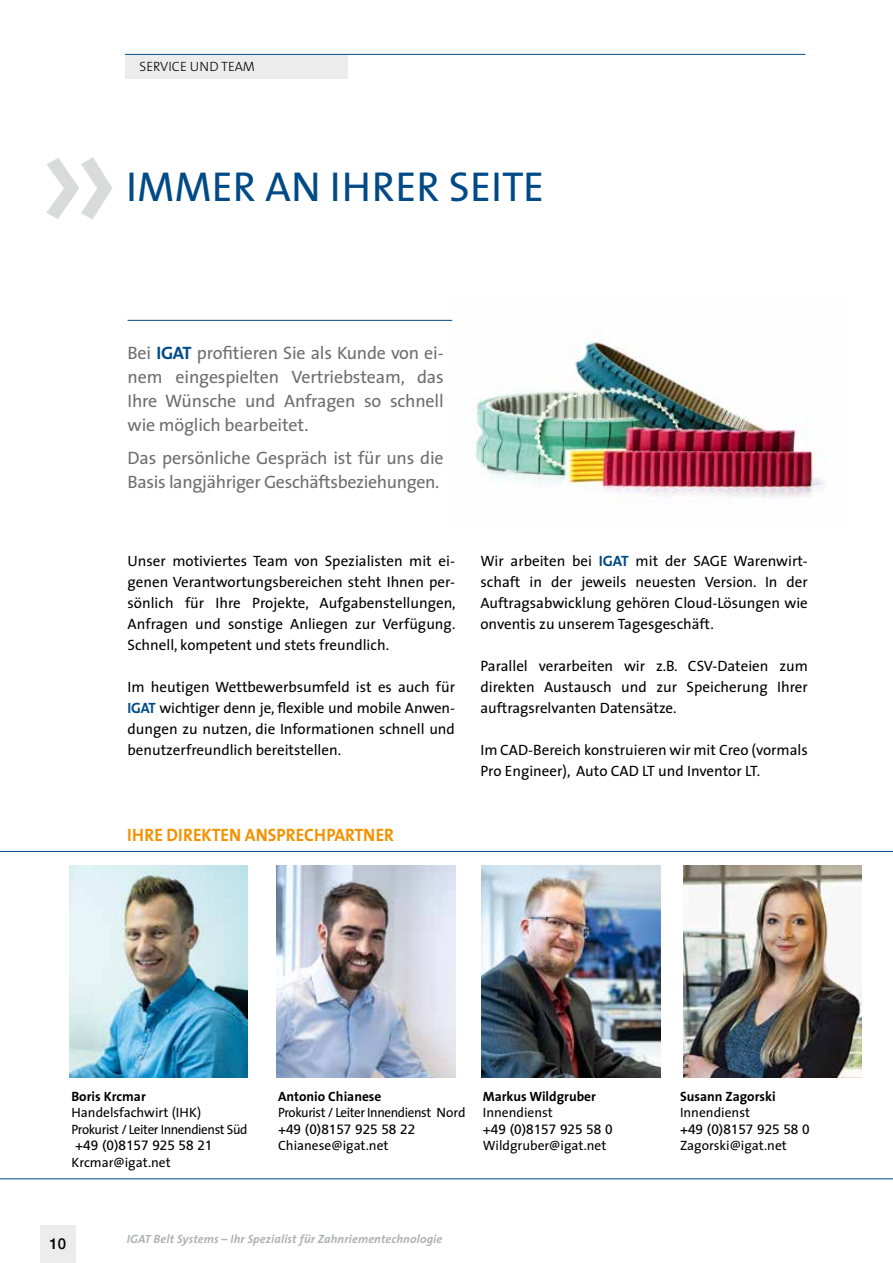
<style>
.page{position:relative;width:893px;height:1263px;background:#fff}
.page>*{position:absolute;margin:0;border:0;box-sizing:border-box;transform-origin:0 0}
.t1{font:42px "The Sans";color:#004a87}
.t2{font:18px/24px "The Sans";letter-spacing:-.01em;color:#6e6e6e;text-align:justify}
.t3{font:700 18px "The Sans";color:#f39100;scale:.96 1}
.t4{font:15px/21px "The Sans";color:#000;text-align:justify}
.t5{font:500 15px "Helvetica Neue";color:#000}
.t6{font:13.5px "The Sans";color:#000}
.t7{font:13.5px/16.5px "The Sans";letter-spacing:-.03em;color:#000}
.t8{font:13.5px "Frutiger";color:#000}
.t9{font:700 13.5px "The Sans";color:#000}
.t10{font:300 13.5px "The Sans";color:#000}
.t11{font:italic 700 12px "The Sans";letter-spacing:.01em;color:#b1b2b3}
.s1{font-weight:700;color:#004a87}
</style>
<div class="page">
<svg style="left:46px;top:157px;width:66px;height:63px"></svg>
<div style="left:125px;top:54px;width:223px;height:25px;background:#ececec"></div>
<hr style="left:125px;top:54px;width:680px;height:1px;background:#004a87">
<img style="left:447px;top:319px;width:379px;height:181px">
<hr style="left:128px;top:320px;width:324px;height:1px;background:#004a87">
<svg style="left:0;top:851px;width:893px;height:328px"></svg>
<img style="left:482px;top:865px;width:178px;height:213px">
<img style="left:683px;top:865px;width:179px;height:213px">
<img style="left:276px;top:865px;width:179px;height:213px">
<img style="left:69px;top:865px;width:179px;height:213px">
<div style="left:40px;top:1225px;width:36px;height:38px;background:#ececec"></div>
<p class="t10" style="left:140px;top:56px;width:117px">SERVICE UND TEAM</p>
<h1 class="t1" style="left:126px;top:152px;width:420px">IMMER AN IHRER SEITE</h1>
<p class="t2" style="left:128px;top:340px;width:318px">Bei <span class="s1">IGAT</span> profitieren Sie als Kunde von ei&shy;nem eingespielten Vertriebsteam, das Ihre Wünsche und Anfragen so schnell wie möglich bearbeitet.</p>
<p class="t2" style="left:128px;top:445px;width:318px">Das persönliche Gespräch ist für uns die<br>Basis langjähriger Geschäftsbeziehungen.</p>
<p class="t4" style="left:128px;top:550px;width:330px">Unser motiviertes Team von Spezialisten mit ei&shy;genen Verantwortungsbereichen steht Ihnen per&shy;sönlich für Ihre Projekte, Aufgabenstellungen, Anfragen und sonstige Anliegen zur Verfügung.<br>Schnell, kompetent und stets freundlich.</p>
<p class="t4" style="left:128px;top:676px;width:329px">Im heutigen Wettbewerbsumfeld ist es auch für <span class="s1">IGAT</span> wichtiger denn je, flexible und mobile Anwen&shy;dungen zu nutzen, die Informationen schnell und benutzerfreundlich bereitstellen.</p>
<p class="t3" style="left:127px;top:820px;width:279px">IHRE DIREKTEN ANSPRECHPARTNER</p>
<p class="t4" style="left:480px;top:550px;width:329px">Wir arbeiten bei <span class="s1">IGAT</span> mit der SAGE Warenwirt&shy;schaft in der jeweils neuesten Version. In der Auftragsabwicklung gehören Cloud-Lösungen wie onventis zu unserem Tagesgeschäft.</p>
<p class="t4" style="left:480px;top:655px;width:329px">Parallel verarbeiten wir z.B. CSV-Dateien zum direkten Austausch und zur Speicherung Ihrer auftragsrelvanten Datensätze.</p>
<p class="t4" style="left:480px;top:739px;width:329px">Im CAD-Bereich konstruieren wir mit Creo (vormals<br>Pro Engineer), Auto CAD LT und Inventor LT.</p>
<p class="t9" style="left:71px;top:1085px;width:76px">Boris Krcmar</p>
<p class="t7" style="left:71px;top:1104px;width:178px">Handelsfachwirt (IHK)<br>Prokurist / Leiter Innendienst Süd</p>
<p class="t8" style="left:75px;top:1138px;width:139px">+49 (0)8157 925 58 21</p>
<p class="t6" style="left:71px;top:1151px;width:101px">Krcmar@igat.net</p>
<p class="t9" style="left:278px;top:1085px;width:105px">Antonio Chianese</p>
<p class="t7" style="left:278px;top:1104px;width:189px">Prokurist / Leiter Innendienst Nord</p>
<p class="t8" style="left:278px;top:1121px;width:139px">+49 (0)8157 925 58 22</p>
<p class="t6" style="left:278px;top:1134px;width:112px">Chianese@igat.net</p>
<p class="t9" style="left:483px;top:1085px;width:115px">Markus Wildgruber</p>
<p class="t6" style="left:483px;top:1101px;width:72px">Innendienst</p>
<p class="t8" style="left:483px;top:1121px;width:131px">+49 (0)8157 925 58 0</p>
<p class="t6" style="left:483px;top:1134px;width:125px">Wildgruber@igat.net</p>
<p class="t5" style="left:49px;top:1231px;width:18px">10</p>
<p class="t11" style="left:127px;top:1229px;width:317px">IGAT Belt Systems – Ihr Spezialist für Zahnriementechnologie</p>
<p class="t9" style="left:680px;top:1085px;width:97px">Susann Zagorski</p>
<p class="t6" style="left:680px;top:1101px;width:72px">Innendienst</p>
<p class="t8" style="left:680px;top:1121px;width:131px">+49 (0)8157 925 58 0</p>
<p class="t6" style="left:680px;top:1134px;width:108px">Zagorski@igat.net</p>
</div>
